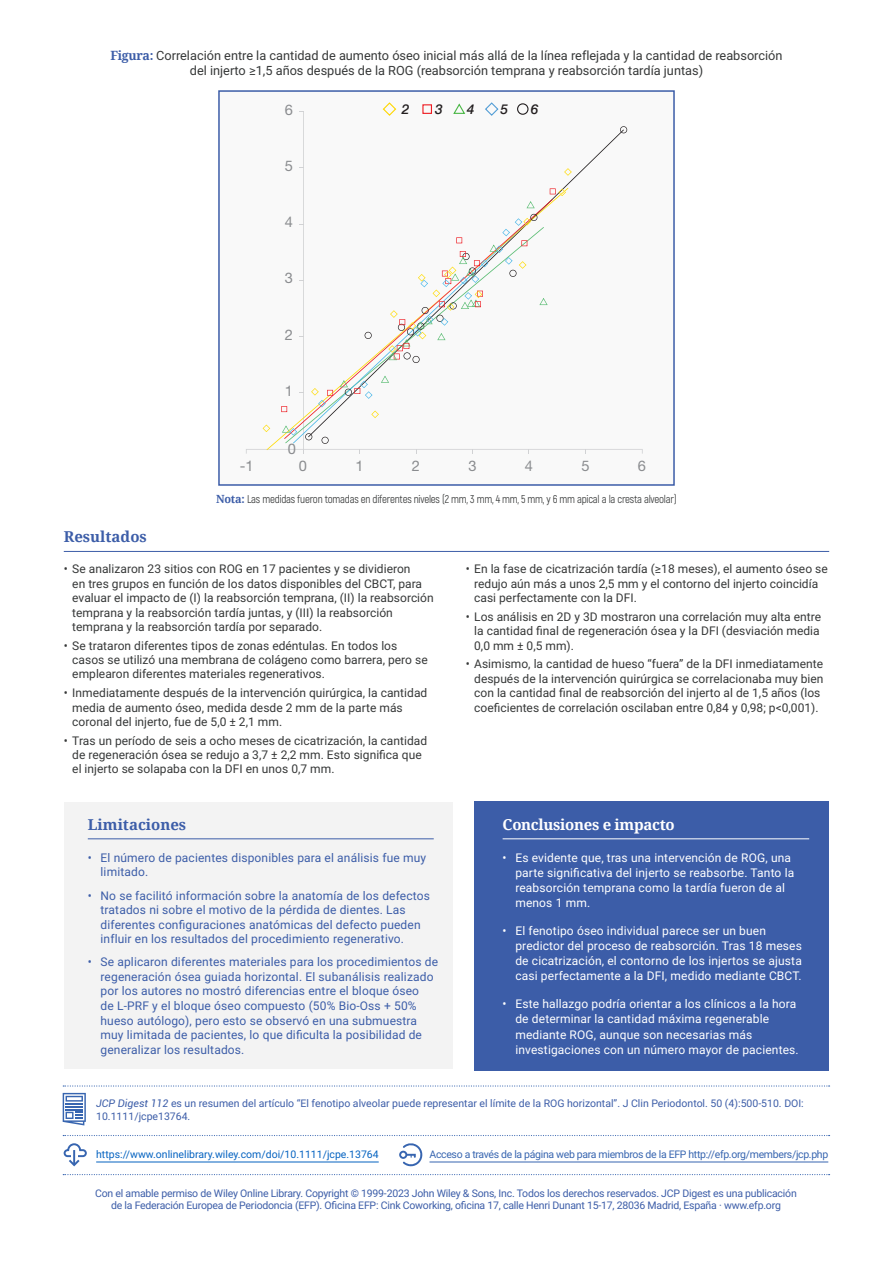
<style>
.page{position:relative;width:893px;height:1263px;background:#fff}
.page>*{position:absolute;margin:0;border:0;box-sizing:border-box;transform-origin:0 0}
.t1{font:700 15px "Noto Serif";color:#3c5da8}
.t2{font:700 15px "Noto Serif";letter-spacing:-.02em;color:#fff}
.t3{font:14.7px "Helvetica Neue";color:#8a8c8f}
.t4{font:italic 500 13.5px "Helvetica Neue";color:#231f20}
.t5{font:12.75px/15.3px "Roboto";color:#363838;text-align:center}
.t6{font:12px/14.4px "Roboto";letter-spacing:.005em;color:#363838}
.t7{font:12px/14.5px "Roboto";letter-spacing:.01em;color:#3c5da8}
.t8{font:12px/15.1px "Roboto";letter-spacing:.01em;color:#fff}
.t9{font:11.25px "Akrobat";letter-spacing:-.02em;color:#363838}
.t10{font:10.5px/12.6px "Roboto";letter-spacing:-.02em;color:#3c5da8;text-align:center}
.t11{font:10.5px/12.6px "Roboto";color:#3c5da8}
.t12{font:10.5px "Roboto";letter-spacing:-.03em;color:#3765b0}
.t13{font:10.5px "Roboto";color:#0563c1}
.s1{font-family:"Noto Serif";font-weight:700;color:#3c5da8}
.s2{font-style:italic}
</style>
<div class="page">
<div style="left:64px;top:802px;width:389px;height:267px;background:#f3f3f3"></div>
<div style="left:474px;top:801px;width:355px;height:270px;background:#3c5da8"></div>
<hr style="left:88px;top:838px;width:346px;height:1px;background:#3c5da8">
<hr style="left:503px;top:838px;width:306px;height:1px;background:#fff">
<hr style="left:64px;top:551px;width:765px;height:1px;background:#3c5da8">
<div style="left:219px;top:91px;width:455px;height:394px;background:#f9f9f9"></div>
<svg style="left:620px;top:126px;width:7px;height:7px"></svg>
<svg style="left:564px;top:168px;width:8px;height:8px"></svg>
<svg style="left:246px;top:188px;width:322px;height:266px"></svg>
<div style="left:218px;top:90px;width:457px;height:396px;border:2px solid #3c5da8"></div>
<svg style="left:382px;top:102px;width:15px;height:14px"></svg>
<div style="left:422px;top:104px;width:10px;height:10px;border:1px solid #ee1d23"></div>
<svg style="left:485px;top:102px;width:14px;height:14px"></svg>
<svg style="left:453px;top:103px;width:13px;height:11px"></svg>
<div style="left:517px;top:103px;width:11px;height:12px;border:1px solid #231f20;border-radius:50%"></div>
<svg style="left:63px;top:1085px;width:767px;height:1px"></svg>
<svg style="left:63px;top:1093px;width:23px;height:32px"></svg>
<svg style="left:63px;top:1135px;width:767px;height:1px"></svg>
<hr style="left:96px;top:1162px;width:283px;height:1px;background:#0563c1">
<svg style="left:63px;top:1143px;width:24px;height:24px"></svg>
<hr style="left:429px;top:1162px;width:399px;height:1px;background:#3765b0">
<svg style="left:399px;top:1143px;width:24px;height:24px"></svg>
<svg style="left:63px;top:1174px;width:767px;height:1px"></svg>
<p class="t5" style="left:110px;top:47px;width:674px"><span class="s1">Figura:</span> Correlación entre la cantidad de aumento óseo inicial más allá de la línea reflejada y la cantidad de reabsorción del injerto ≥1,5 años después de la ROG (reabsorción temprana y reabsorción tardía juntas)</p>
<p class="t3" style="left:285px;top:99px;width:10px">6</p>
<p class="t3" style="left:285px;top:155px;width:10px">5</p>
<p class="t3" style="left:285px;top:212px;width:10px">4</p>
<p class="t3" style="left:285px;top:267px;width:10px">3</p>
<p class="t3" style="left:285px;top:324px;width:10px">2</p>
<p class="t3" style="left:285px;top:380px;width:10px">1</p>
<p class="t3" style="left:288px;top:438px;width:10px">0</p>
<p class="t3" style="left:240px;top:455px;width:15px">-1</p>
<p class="t3" style="left:299px;top:455px;width:10px">0</p>
<p class="t4" style="left:402px;top:98px;width:9px">2</p>
<p class="t4" style="left:435px;top:98px;width:9px">3</p>
<p class="t4" style="left:467px;top:98px;width:9px">4</p>
<p class="t4" style="left:500px;top:98px;width:9px">5</p>
<p class="t4" style="left:531px;top:98px;width:9px">6</p>
<p class="t3" style="left:355px;top:455px;width:10px">1</p>
<p class="t3" style="left:412px;top:455px;width:10px">2</p>
<p class="t3" style="left:468px;top:455px;width:10px">3</p>
<p class="t3" style="left:525px;top:455px;width:10px">4</p>
<p class="t3" style="left:581px;top:455px;width:10px">5</p>
<p class="t3" style="left:638px;top:455px;width:10px">6</p>
<p class="t1" style="left:64px;top:526px;width:85px">Resultados</p>
<p class="t9" style="left:216px;top:492px;width:462px"><span class="s1">Nota:</span> Las medidas fueron tomadas en diferentes niveles (2 mm, 3 mm, 4 mm, 5 mm, y 6 mm apical a la cresta alveolar)</p>
<p class="t6" style="left:72px;top:561px;width:363px;text-indent:-9px">• Se analizaron 23 sitios con ROG en 17 pacientes y se dividieron<br>en tres grupos en función de los datos disponibles del CBCT, para evaluar el impacto de (I) la reabsorción temprana, (II) la reabsorción temprana y la reabsorción tardía juntas, y (III) la reabsorción temprana y la reabsorción tardía por separado.</p>
<p class="t6" style="left:72px;top:638px;width:357px;text-indent:-9px">• Se trataron diferentes tipos de zonas edéntulas. En todos los casos se utilizó una membrana de colágeno como barrera, pero se emplearon diferentes materiales regenerativos.</p>
<p class="t6" style="left:72px;top:685px;width:357px;text-indent:-9px">• Inmediatamente después de la intervención quirúrgica, la cantidad media de aumento óseo, medida desde 2 mm de la parte más coronal del injerto, fue de 5,0 ± 2,1 mm.</p>
<p class="t6" style="left:72px;top:733px;width:356px;text-indent:-9px">• Tras un período de seis a ocho meses de cicatrización, la cantidad de regeneración ósea se redujo a 3,7 ± 2,2 mm. Esto significa que el injerto se solapaba con la DFI en unos 0,7 mm.</p>
<p class="t6" style="left:474px;top:561px;width:355px;text-indent:-9px">• En la fase de cicatrización tardía (≥18 meses), el aumento óseo se redujo aún más a unos 2,5 mm y el contorno del injerto coincidía casi perfectamente con la DFI.</p>
<p class="t6" style="left:474px;top:609px;width:348px;text-align:justify;text-indent:-9px">• Los análisis en 2D y 3D mostraron una correlación muy alta entre la cantidad final de regeneración ósea y la DFI (desviación media 0,0 mm ± 0,5 mm).</p>
<p class="t6" style="left:474px;top:656px;width:351px;text-indent:-9px">• Asimismo, la cantidad de hueso “fuera” de la DFI inmediatamente después de la intervención quirúrgica se correlacionaba muy bien con la cantidad final de reabsorción del injerto al de 1,5 años (los coeficientes de correlación oscilaban entre 0,84 y 0,98; p&lt;0,001).</p>
<p class="t1" style="left:88px;top:814px;width:100px">Limitaciones</p>
<p class="t2" style="left:503px;top:814px;width:174px">Conclusiones e impacto</p>
<p class="t7" style="left:101px;top:850px;width:327px;text-indent:-13px">• El número de pacientes disponibles para el análisis fue muy limitado.</p>
<p class="t7" style="left:101px;top:887px;width:331px;text-indent:-13px">• No se facilitó información sobre la anatomía de los defectos tratados ni sobre el motivo de la pérdida de dientes. Las diferentes configuraciones anatómicas del defecto pueden influir en los resultados del procedimiento regenerativo.</p>
<p class="t7" style="left:101px;top:954px;width:339px;text-indent:-13px">• Se aplicaron diferentes materiales para los procedimientos de regeneración ósea guiada horizontal. El subanálisis realizado por los autores no mostró diferencias entre el bloque óseo<br>de L-PRF y el bloque óseo compuesto (50% Bio-Oss + 50% hueso autólogo), pero esto se observó en una submuestra muy limitada de pacientes, lo que dificulta la posibilidad de generalizar los resultados.</p>
<p class="t8" style="left:515px;top:849px;width:280px;text-indent:-13px">• Es evidente que, tras una intervención de ROG, una parte significativa del injerto se reabsorbe. Tanto la reabsorción temprana como la tardía fueron de al menos 1 mm.</p>
<p class="t8" style="left:515px;top:923px;width:288px;text-indent:-13px">• El fenotipo óseo individual parece ser un buen predictor del proceso de reabsorción. Tras 18 meses de cicatrización, el contorno de los injertos se ajusta casi perfectamente a la DFI, medido mediante CBCT.</p>
<p class="t8" style="left:515px;top:996px;width:285px;text-indent:-13px">• Este hallazgo podría orientar a los clínicos a la hora de determinar la cantidad máxima regenerable mediante ROG, aunque son necesarias más investigaciones con un número mayor de pacientes.</p>
<p class="t11" style="left:96px;top:1097px;width:709px"><span class="s2">JCP Digest 112</span> es un resumen del artículo “El fenotipo alveolar puede representar el límite de la ROG horizontal”. J Clin Periodontol. 50 (4):500-510. DOI:<br>10.1111/jcpe13764.</p>
<p class="t13" style="left:96px;top:1146px;width:284px">https://www.onlinelibrary.wiley.com/doi/10.1111/jcpe.13764</p>
<p class="t12" style="left:429px;top:1146px;width:400px">Acceso a través de la página web para miembros de la EFP http://efp.org/members/jcp.php</p>
<p class="t10" style="left:95px;top:1186px;width:703px">Con el amable permiso de Wiley Online Library. Copyright © 1999-2023 John Wiley &amp; Sons, Inc. Todos los derechos reservados. JCP Digest es una publicación de la Federación Europea de Periodoncia (EFP). Oficina EFP: Cink Coworking, oficina 17, calle Henri Dunant 15-17, 28036 Madrid, España · www.efp.org</p>
</div>
